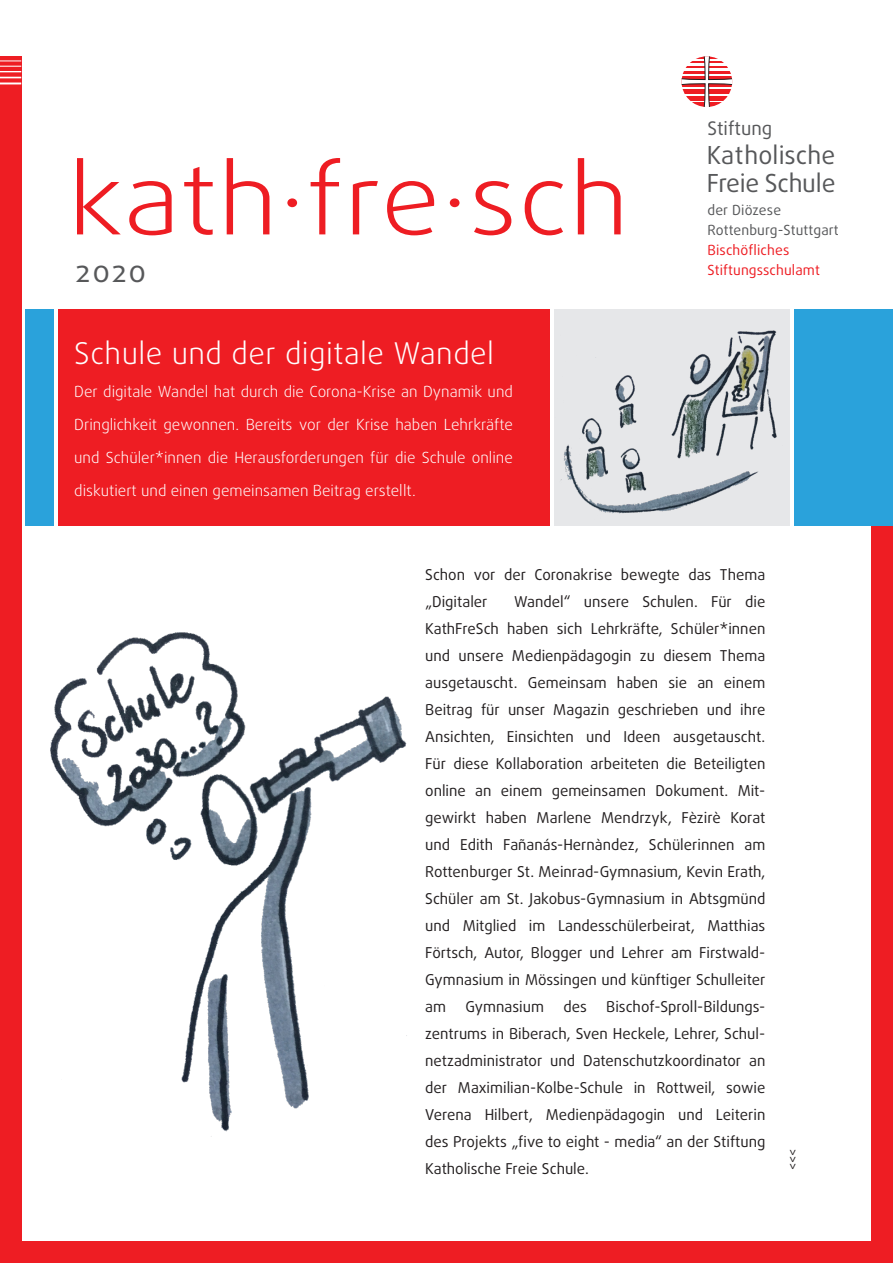
<style>
.page{position:relative;width:893px;height:1263px;background:#fff}
.page>*{position:absolute;margin:0;border:0;box-sizing:border-box;transform-origin:0 0}
.t1{font:300 97.2px "Daxline";letter-spacing:.01em;color:#ee1d23;scale:1.11 1}
.t2{font:300 30px "Daxline";letter-spacing:.015em;color:#fff}
.t3{font:30px "Daxline SC";color:#57585a}
.t4{font:24.9px/28.3px "Daxline";color:#57585a}
.t5{font:18.75px "Daxline";color:#57585a}
.t6{font:300 15.3px/33px "Daxline";color:#fff;text-align:justify}
.t7{font:15px/27px "Daxline";color:#231f20;text-align:justify}
.t8{font:13.95px/19.8px "Daxline";letter-spacing:.01em;color:#57585a}
.t9{font:13.95px/19.8px "Daxline";letter-spacing:.01em;color:#ee1d23}
.t10{font:12.3px "Daxline";color:#231f20}
</style>
<div class="page">
<div style="left:0;top:1242px;width:893px;height:21px;background:#ee1d23"></div>
<div style="left:872px;top:526px;width:21px;height:737px;background:#ee1d23"></div>
<svg style="left:681px;top:56px;width:51px;height:51px"></svg>
<div style="left:794px;top:310px;width:99px;height:216px;background:#2aa2db"></div>
<div style="left:58px;top:310px;width:492px;height:216px;background:#ee1d23"></div>
<div style="left:26px;top:310px;width:28px;height:216px;background:#2aa2db"></div>
<img style="left:554px;top:310px;width:236px;height:216px">
<img style="left:50px;top:632px;width:357px;height:505px">
<div style="left:0;top:56px;width:21px;height:1207px;background:#ee1d23"></div>
<svg style="left:0;top:61px;width:21px;height:23px"></svg>
<h1 class="t1" style="left:68px;top:140px;width:507px">kath∧fre∧sch</h1>
<h2 class="t3" style="left:74px;top:253px;width:74px">2020</h2>
<h2 class="t2" style="left:74px;top:334px;width:421px">Schule und der digitale Wandel</h2>
<p class="t6" style="left:74px;top:374px;width:440px">Der digitale Wandel hat durch die Corona-Krise an Dynamik und Dringlichkeit gewonnen. Bereits vor der Krise haben Lehrkräfte und Schüler*innen die Herausforderungen für die Schule online diskutiert und einen gemeinsamen Beitrag erstellt.</p>
<p class="t5" style="left:708px;top:117px;width:66px">Stiftung</p>
<h3 class="t4" style="left:707px;top:141px;width:130px">Katholische<br>Freie Schule</h3>
<p class="t8" style="left:707px;top:200px;width:133px">der Diözese<br>Rottenburg-Stuttgart</p>
<p class="t9" style="left:707px;top:240px;width:114px">Bischöfliches<br>Stiftungsschulamt</p>
<p class="t7" style="left:425px;top:561px;width:342px">Schon vor der Coronakrise bewegte das Thema „Digitaler</p>
<p class="t7" style="left:425px;top:588px;width:342px;text-indent:89px">Wandel“ unsere Schulen. Für die KathFreSch haben sich Lehrkräfte, Schüler*innen und unsere Medienpädagogin zu diesem Thema ausgetauscht. Gemeinsam haben sie an einem Beitrag für unser Magazin geschrieben und ihre Ansichten, Einsichten und Ideen ausgetauscht.<br>Für diese Kollaboration arbeiteten die Beteiligten online an einem gemeinsamen Dokument. Mit&shy;gewirkt haben Marlene Mendrzyk, Fèzirè Korat und Edith Fañanás-Hernàndez, Schülerinnen am Rottenburger St. Meinrad-Gymnasium, Kevin Erath, Schüler am St. Jakobus-Gymnasium in Abtsgmünd und Mitglied im Landesschülerbeirat, Matthias Förtsch, Autor, Blogger und Lehrer am Firstwald-Gymnasium in Mössingen und künftiger Schulleiter am</p>
<p class="t7" style="left:425px;top:993px;width:342px;text-indent:181px">Bischof-Sproll-Bildungs&shy;zentrums in Biberach, Sven Heckele, Lehrer, Schul&shy;netzadministrator und Datenschutzkoordinator an der Maximilian-Kolbe-Schule in Rottweil, sowie Verena Hilbert, Medienpädagogin und Leiterin des Projekts „five to eight - media“ an der Stiftung Katholische Freie Schule.</p>
<p class="t7" style="left:465px;top:993px;width:80px">Gymnasium</p>
<p class="t7" style="left:563px;top:993px;width:25px">des</p>
<p class="t10" style="left:801px;top:1149px;width:22px;rotate:90deg">&gt;&gt;&gt;</p>
</div>
